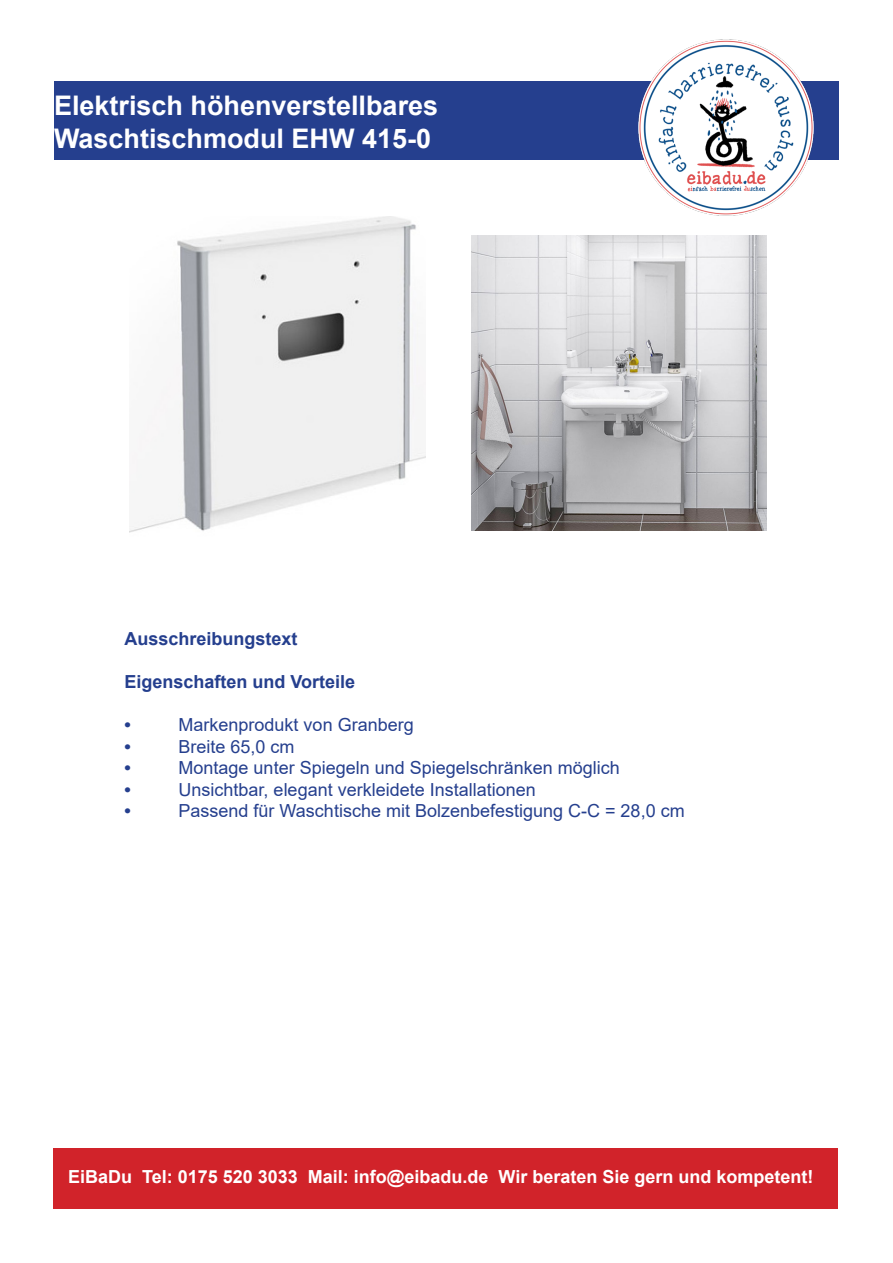
<style>
.page{position:relative;width:893px;height:1263px;background:#fff}
.page>*{position:absolute;margin:0;border:0;box-sizing:border-box;transform-origin:0 0}
.t1{font:700 27px "Arial";color:#fff}
.t2{font:18px "Arial";color:#253f8e}
.t3{font:700 18px "Arial";color:#fff}
.t4{font:700 18px "Arial";color:#253f8e}
</style>
<div class="page">
<div style="left:54px;top:81px;width:784px;height:78px;background:#253f8e"></div>
<div style="left:53px;top:1148px;width:785px;height:61px;background:#d1232a"></div>
<img style="left:629px;top:39px;width:194px;height:177px">
<img style="left:130px;top:217px;width:296px;height:316px">
<img style="left:471px;top:235px;width:296px;height:296px">
<p class="t1" style="left:54px;top:87px;width:386px">Elektrisch höhenverstellbares</p>
<p class="t1" style="left:54px;top:119px;width:379px">Waschtischmodul EHW 415-0</p>
<p class="t4" style="left:125px;top:626px;width:175px">Ausschreibungstext</p>
<p class="t4" style="left:125px;top:669px;width:232px">Eigenschaften und Vorteile</p>
<p class="t4" style="left:125px;top:712px;width:8px">•</p>
<p class="t2" style="left:179px;top:712px;width:237px">Markenprodukt von Granberg</p>
<p class="t4" style="left:125px;top:734px;width:8px">•</p>
<p class="t2" style="left:179px;top:734px;width:118px">Breite 65,0 cm</p>
<p class="t4" style="left:125px;top:755px;width:8px">•</p>
<p class="t2" style="left:179px;top:755px;width:443px">Montage unter Spiegeln und Spiegelschränken möglich</p>
<p class="t4" style="left:125px;top:777px;width:8px">•</p>
<p class="t2" style="left:179px;top:777px;width:359px">Unsichtbar, elegant verkleidete Installationen</p>
<p class="t4" style="left:125px;top:798px;width:8px">•</p>
<p class="t2" style="left:179px;top:799px;width:508px">Passend für Waschtische mit Bolzenbefestigung C-C = 28,0 cm</p>
<p class="t3" style="left:68px;top:1164px;width:747px">EiBaDu Tel: 0175 520 3033 Mail: info@eibadu.de Wir beraten Sie gern und kompetent!</p>
</div>
